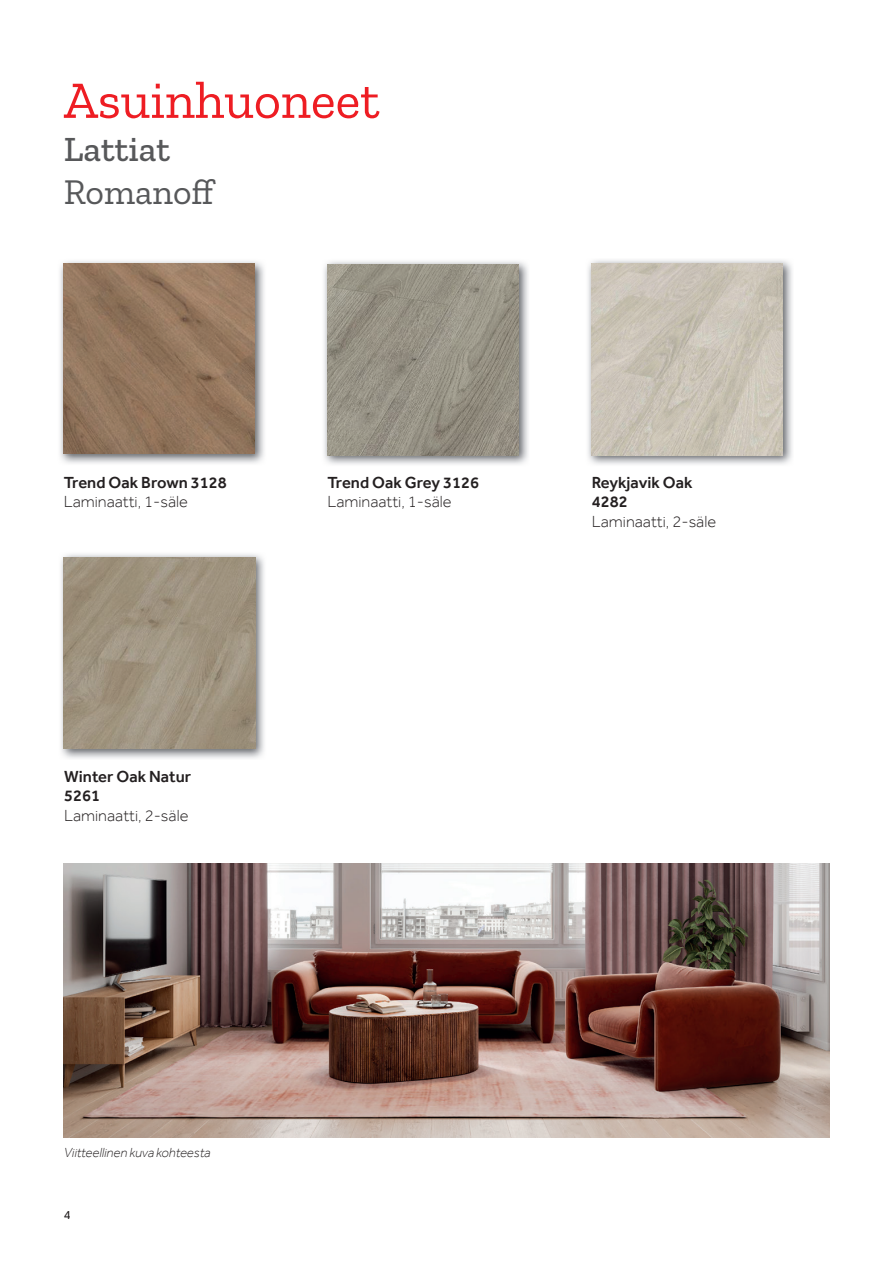
<style>
.page{position:relative;width:893px;height:1263px;background:#fff}
.page>*{position:absolute;margin:0;border:0;box-sizing:border-box;transform-origin:0 0}
.t1{font:52.5px "Zilla Slab";color:#ee1d23}
.t2{font:36px "Zilla Slab";color:#57585a}
.t3{font:500 36px "Zilla Slab";color:#57585a}
.t4{font:300 16.5px "Effra";color:#231f20}
.t5{font:500 16.5px/19.5px "Effra";color:#231f20}
.t6{font:italic 300 13.5px "Effra";color:#231f20}
.t7{font:12.75px "Effra";color:#231f20}
</style>
<div class="page">
<img style="left:60px;top:261px;width:204px;height:203px">
<img style="left:63px;top:264px;width:192px;height:190px">
<img style="left:324px;top:261px;width:204px;height:204px">
<img style="left:327px;top:264px;width:191px;height:191px">
<img style="left:588px;top:260px;width:204px;height:205px">
<img style="left:591px;top:264px;width:191px;height:191px">
<img style="left:61px;top:554px;width:203px;height:205px">
<img style="left:64px;top:557px;width:191px;height:192px">
<img style="left:64px;top:863px;width:765px;height:274px">
<h1 class="t1" style="left:64px;top:71px;width:317px">Asuinhuoneet</h1>
<h2 class="t3" style="left:64px;top:129px;width:108px">Lattiat</h2>
<h2 class="t2" style="left:64px;top:172px;width:154px">Romanoff</h2>
<p class="t5" style="left:64px;top:472px;width:165px">Trend Oak Brown 3128</p>
<p class="t4" style="left:64px;top:492px;width:126px">Laminaatti, 1-säle</p>
<p class="t5" style="left:327px;top:472px;width:153px">Trend Oak Grey 3126</p>
<p class="t4" style="left:327px;top:492px;width:126px">Laminaatti, 1-säle</p>
<p class="t5" style="left:64px;top:766px;width:128px">Winter Oak Natur<br>5261</p>
<p class="t4" style="left:64px;top:805px;width:126px">Laminaatti, 2-säle</p>
<p class="t5" style="left:592px;top:472px;width:102px">Reykjavik Oak<br>4282</p>
<p class="t4" style="left:592px;top:511px;width:126px">Laminaatti, 2-säle</p>
<p class="t6" style="left:64px;top:1144px;width:148px">Viitteellinen kuva kohteesta</p>
<p class="t7" style="left:64px;top:1207px;width:8px">4</p>
</div>
